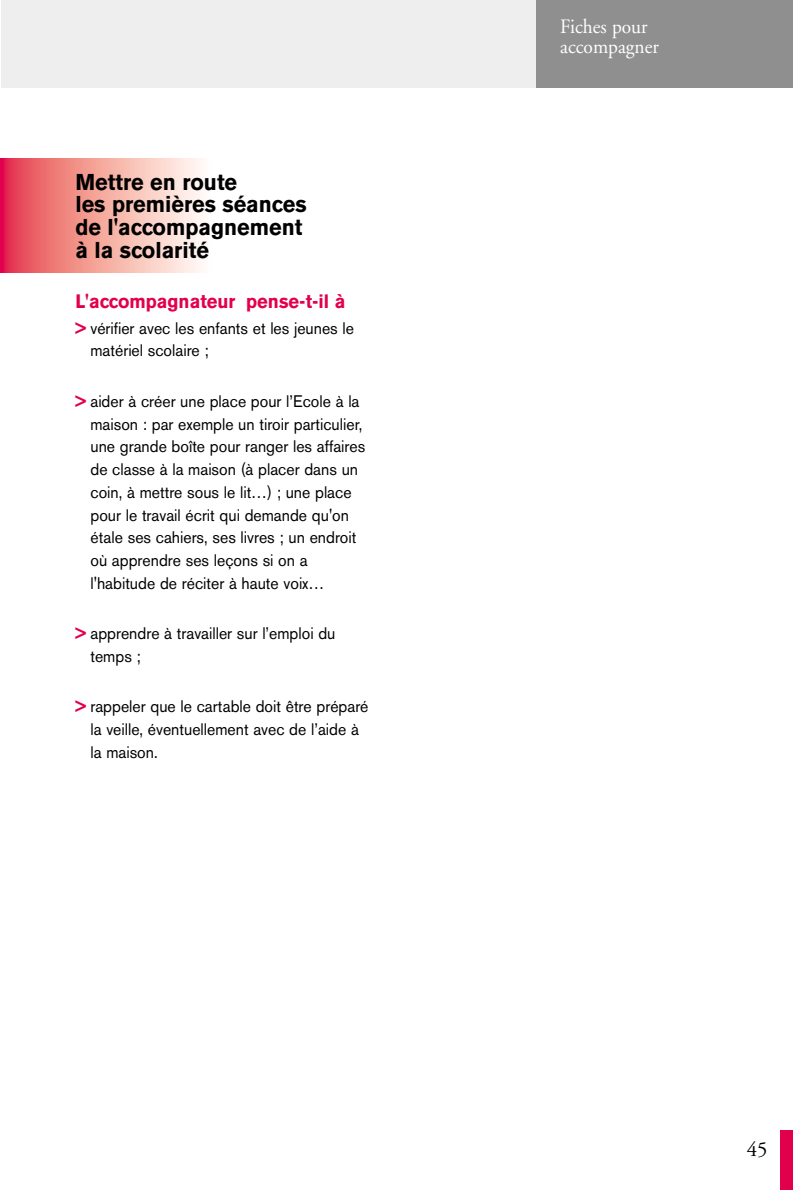
<style>
.page{position:relative;width:793px;height:1190px;background:#fff}
.page>*{position:absolute;margin:0;border:0;box-sizing:border-box;transform-origin:0 0}
.t1{font:700 22.75px/22.8px "Akzidenz Grotesk BE";color:#000;scale:.95 1}
.t2{font:21px "Adobe Garamond";color:#000}
.t3{font:20.47px/20.5px "Adobe Garamond";color:#fff;scale:.95 1}
.t4{font:700 19.25px "Akzidenz Grotesk BE";color:#e2004d;scale:.95 1}
.t5{font:16.62px/22.8px "Akzidenz Grotesk BE";color:#000;scale:.95 1}
.s1{font-weight:700;color:#e2004d}
</style>
<div class="page">
<hr style="left:1px;top:159px;width:2px;height:114px;background:#e2004e">
<hr style="left:3px;top:159px;width:2px;height:114px;background:#e2004e">
<hr style="left:4px;top:159px;width:2px;height:114px;background:#e31650">
<hr style="left:5px;top:159px;width:2px;height:114px;background:#e31c50">
<hr style="left:6px;top:159px;width:2px;height:114px;background:#e32051">
<hr style="left:7px;top:159px;width:2px;height:114px;background:#e42552">
<hr style="left:9px;top:159px;width:2px;height:114px;background:#e52f54">
<hr style="left:11px;top:159px;width:2px;height:114px;background:#e53455">
<hr style="left:13px;top:159px;width:2px;height:114px;background:#e53856">
<hr style="left:14px;top:159px;width:2px;height:114px;background:#e63d57">
<hr style="left:16px;top:159px;width:2px;height:114px;background:#e64058">
<hr style="left:18px;top:159px;width:2px;height:114px;background:#e64459">
<hr style="left:20px;top:159px;width:2px;height:114px;background:#e7485b">
<hr style="left:22px;top:159px;width:2px;height:114px;background:#e74c5d">
<hr style="left:24px;top:159px;width:2px;height:114px;background:#e8515f">
<hr style="left:26px;top:159px;width:2px;height:114px;background:#e85361">
<hr style="left:28px;top:159px;width:2px;height:114px;background:#e95662">
<hr style="left:30px;top:159px;width:2px;height:114px;background:#e95963">
<hr style="left:32px;top:159px;width:2px;height:114px;background:#ea5d64">
<hr style="left:34px;top:159px;width:2px;height:114px;background:#ea6066">
<hr style="left:36px;top:159px;width:2px;height:114px;background:#eb6367">
<hr style="left:38px;top:159px;width:2px;height:114px;background:#eb6569">
<hr style="left:40px;top:159px;width:2px;height:114px;background:#ec696b">
<hr style="left:42px;top:159px;width:2px;height:114px;background:#ec6b6c">
<hr style="left:44px;top:159px;width:2px;height:114px;background:#ec6e6e">
<hr style="left:46px;top:159px;width:2px;height:114px;background:#ec706f">
<hr style="left:48px;top:159px;width:2px;height:114px;background:#ed7370">
<hr style="left:50px;top:159px;width:2px;height:114px;background:#ed7673">
<hr style="left:52px;top:159px;width:2px;height:114px;background:#ee7875">
<hr style="left:54px;top:159px;width:2px;height:114px;background:#ee7a77">
<hr style="left:56px;top:159px;width:2px;height:114px;background:#ee7d78">
<hr style="left:58px;top:159px;width:2px;height:114px;background:#ee7f78">
<hr style="left:60px;top:159px;width:2px;height:114px;background:#ee817a">
<hr style="left:62px;top:159px;width:2px;height:114px;background:#ef837c">
<hr style="left:64px;top:159px;width:2px;height:114px;background:#ef867e">
<hr style="left:66px;top:159px;width:2px;height:114px;background:#f08880">
<hr style="left:68px;top:159px;width:2px;height:114px;background:#f08981">
<hr style="left:70px;top:159px;width:2px;height:114px;background:#f18c83">
<hr style="left:72px;top:159px;width:2px;height:114px;background:#f18e84">
<hr style="left:74px;top:159px;width:2px;height:114px;background:#f19087">
<hr style="left:76px;top:159px;width:2px;height:114px;background:#f19388">
<hr style="left:78px;top:159px;width:2px;height:114px;background:#f29489">
<hr style="left:80px;top:159px;width:2px;height:114px;background:#f2968c">
<hr style="left:82px;top:159px;width:2px;height:114px;background:#f2978d">
<hr style="left:84px;top:159px;width:2px;height:114px;background:#f39a8f">
<hr style="left:86px;top:159px;width:2px;height:114px;background:#f39b90">
<hr style="left:88px;top:159px;width:2px;height:114px;background:#f39e93">
<hr style="left:90px;top:159px;width:2px;height:114px;background:#f49f94">
<hr style="left:92px;top:159px;width:2px;height:114px;background:#f4a195">
<hr style="left:94px;top:159px;width:2px;height:114px;background:#f4a397">
<hr style="left:96px;top:159px;width:2px;height:114px;background:#f4a698">
<hr style="left:98px;top:159px;width:2px;height:114px;background:#f4a79b">
<hr style="left:100px;top:159px;width:2px;height:114px;background:#f6aa9c">
<hr style="left:102px;top:159px;width:2px;height:114px;background:#f6aa9f">
<hr style="left:104px;top:159px;width:2px;height:114px;background:#f6ad9f">
<hr style="left:106px;top:159px;width:2px;height:114px;background:#f6ada1">
<hr style="left:108px;top:159px;width:2px;height:114px;background:#f6afa3">
<hr style="left:110px;top:159px;width:2px;height:114px;background:#f6b2a4">
<hr style="left:112px;top:159px;width:2px;height:114px;background:#f6b3a6">
<hr style="left:114px;top:159px;width:2px;height:114px;background:#f6b4a7">
<hr style="left:116px;top:159px;width:2px;height:114px;background:#f7b6aa">
<hr style="left:118px;top:159px;width:2px;height:114px;background:#f7b8aa">
<hr style="left:120px;top:159px;width:2px;height:114px;background:#f7baad">
<hr style="left:122px;top:159px;width:2px;height:114px;background:#f7bbad">
<hr style="left:124px;top:159px;width:2px;height:114px;background:#f8bdb1">
<hr style="left:126px;top:159px;width:2px;height:114px;background:#f8beb2">
<hr style="left:128px;top:159px;width:2px;height:114px;background:#f8c1b4">
<hr style="left:130px;top:159px;width:2px;height:114px;background:#f9c2b6">
<hr style="left:132px;top:159px;width:2px;height:114px;background:#f9c4b8">
<hr style="left:134px;top:159px;width:2px;height:114px;background:#f9c6ba">
<hr style="left:136px;top:159px;width:2px;height:114px;background:#f9c7bb">
<hr style="left:138px;top:159px;width:2px;height:114px;background:#fac8be">
<hr style="left:140px;top:159px;width:2px;height:114px;background:#facabe">
<hr style="left:142px;top:159px;width:2px;height:114px;background:#faccc1">
<hr style="left:144px;top:159px;width:2px;height:114px;background:#facec3">
<hr style="left:146px;top:159px;width:2px;height:114px;background:#facfc5">
<hr style="left:148px;top:159px;width:2px;height:114px;background:#fbd1c7">
<hr style="left:150px;top:159px;width:2px;height:114px;background:#fbd2c8">
<hr style="left:152px;top:159px;width:2px;height:114px;background:#fbd3c8">
<hr style="left:154px;top:159px;width:2px;height:114px;background:#fbd5cb">
<hr style="left:156px;top:159px;width:2px;height:114px;background:#fbd7cd">
<hr style="left:158px;top:159px;width:2px;height:114px;background:#fcd7cf">
<hr style="left:160px;top:159px;width:2px;height:114px;background:#fcdad0">
<hr style="left:162px;top:159px;width:2px;height:114px;background:#fcdbd2">
<hr style="left:164px;top:159px;width:2px;height:114px;background:#fcddd4">
<hr style="left:166px;top:159px;width:2px;height:114px;background:#fcded5">
<hr style="left:168px;top:159px;width:2px;height:114px;background:#fde0d7">
<hr style="left:170px;top:159px;width:2px;height:114px;background:#fde0da">
<hr style="left:172px;top:159px;width:2px;height:114px;background:#fde3db">
<hr style="left:174px;top:159px;width:2px;height:114px;background:#fde5de">
<hr style="left:176px;top:159px;width:2px;height:114px;background:#fde6df">
<hr style="left:178px;top:159px;width:2px;height:114px;background:#fee8e0">
<hr style="left:180px;top:159px;width:2px;height:114px;background:#fee9e3">
<hr style="left:182px;top:159px;width:2px;height:114px;background:#feeae5">
<hr style="left:184px;top:159px;width:2px;height:114px;background:#feece7">
<hr style="left:186px;top:159px;width:2px;height:114px;background:#feede9">
<hr style="left:188px;top:159px;width:2px;height:114px;background:#feeeeb">
<hr style="left:190px;top:159px;width:2px;height:114px;background:#feefec">
<hr style="left:192px;top:159px;width:2px;height:114px;background:#fef1ed">
<hr style="left:194px;top:159px;width:2px;height:114px;background:#fef2ee">
<hr style="left:196px;top:159px;width:2px;height:114px;background:#fef4f0">
<hr style="left:198px;top:159px;width:2px;height:114px;background:#fff6f3">
<hr style="left:200px;top:159px;width:2px;height:114px;background:#fff7f4">
<hr style="left:202px;top:159px;width:2px;height:114px;background:#fff8f6">
<hr style="left:204px;top:159px;width:2px;height:114px;background:#fffaf8">
<hr style="left:206px;top:159px;width:2px;height:114px;background:#fffbf9">
<div style="left:1px;top:0;width:792px;height:87px;background:#eee"></div>
<div style="left:537px;top:0;width:256px;height:87px;background:#8f8f8f"></div>
<div style="left:780px;top:1130px;width:13px;height:59px;background:#e2004d"></div>
<h1 class="t1" style="left:75px;top:172px;width:245px">Mettre en route<br>les premières séances de l'accompagnement à la scolarité</h1>
<p class="t4" style="left:75px;top:295px;width:286px">L'accompagnateur pense-t-il à</p>
<p class="t5" style="left:90px;top:318px;width:279px;text-indent:-15px"><span class="s1">&gt;</span> vérifier avec les enfants et les jeunes le matériel scolaire ;</p>
<p class="t5" style="left:90px;top:391px;width:291px;text-indent:-15px"><span class="s1">&gt;</span> aider à créer une place pour l’Ecole à la maison : par exemple un tiroir particulier, une grande boîte pour ranger les affaires de classe à la maison (à placer dans un coin, à mettre sous le lit…) ; une place pour le travail écrit qui demande qu'on étale ses cahiers, ses livres ; un endroit où apprendre ses leçons si on a l'habitude de réciter à haute voix…</p>
<p class="t5" style="left:90px;top:624px;width:259px;text-indent:-15px"><span class="s1">&gt;</span> apprendre à travailler sur l’emploi du temps ;</p>
<p class="t5" style="left:90px;top:697px;width:294px;text-indent:-15px"><span class="s1">&gt;</span> rappeler que le cartable doit être préparé la veille, éventuellement avec de l’aide à la maison.</p>
<p class="t3" style="left:560px;top:18px;width:105px">Fiches pour accompagner</p>
<p class="t2" style="left:746px;top:1141px;width:22px">45</p>
</div>
